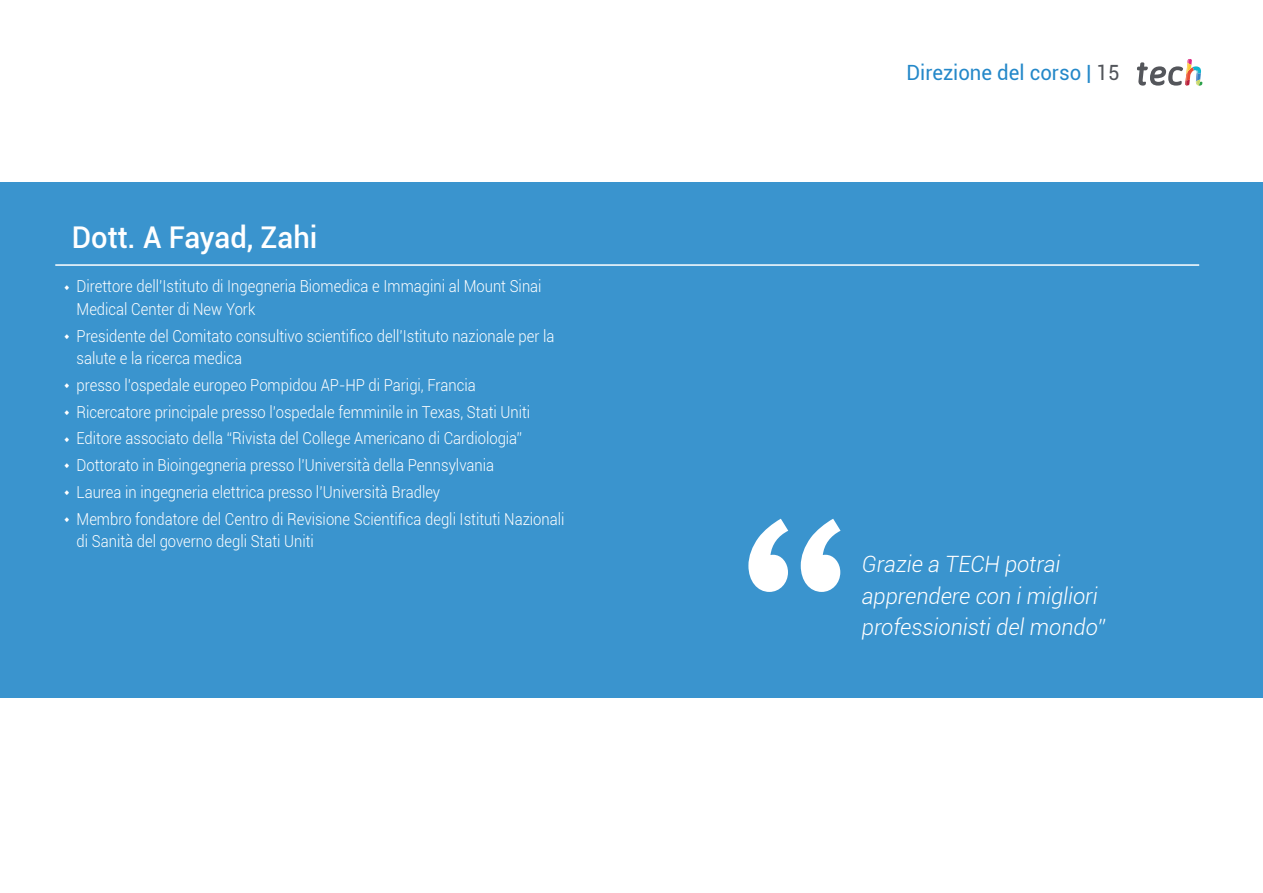
<style>
.page{position:relative;width:1263px;height:893px;background:#fff}
.page>*{position:absolute;margin:0;border:0;box-sizing:border-box;transform-origin:0 0}
.t1{font:500 30px "Roboto";color:#fff}
.t2{font:italic 300 22.5px/31.5px "Roboto";color:#fff}
.t3{font:21px "Roboto";color:#2488c9}
.t4{font:300 16.5px/26.7px "Roboto";color:#fff;scale:.9 1}
.s1{color:#52555b}
</style>
<div class="page">
<div style="left:0;top:182px;width:1263px;height:516px;background:#3a94ce"></div>
<hr style="left:55px;top:264px;width:1144px;height:2px;background:#fff">
<svg style="left:1137px;top:59px;width:65px;height:27px"></svg>
<svg style="left:748px;top:519px;width:92px;height:73px"></svg>
<h1 class="t1" style="left:72px;top:216px;width:247px">Dott. A Fayad, Zahi</h1>
<p class="t4" style="left:77px;top:275px;width:518px;line-height:22.5px">Direttore dell’Istituto di Ingegneria Biomedica e Immagini al Mount Sinai<br>Medical Center di New York</p>
<p class="t4" style="left:77px;top:324px;width:532px;line-height:22.5px">Presidente del Comitato consultivo scientifico dell’Istituto nazionale per la salute e la ricerca medica</p>
<p class="t4" style="left:77px;top:371px;width:544px">presso l’ospedale europeo Pompidou AP-HP di Parigi, Francia<br>Ricercatore principale presso l’ospedale femminile in Texas, Stati Uniti Editore associato della “Rivista del College Americano di Cardiologia” Dottorato in Bioingegneria presso l’Università della Pennsylvania<br>Laurea in ingegneria elettrica presso l’Università Bradley<br>Membro fondatore del Centro di Revisione Scientifica degli Istituti Nazionali</p>
<p class="t4" style="left:77px;top:527px;width:265px">di Sanità del governo degli Stati Uniti</p>
<p class="t3" style="left:906px;top:57px;width:214px">Direzione del corso | <span class="s1">15</span></p>
<h2 class="t2" style="left:862px;top:548px;width:245px">Grazie a TECH potrai apprendere con i migliori professionisti del mondo”</h2>
</div>
